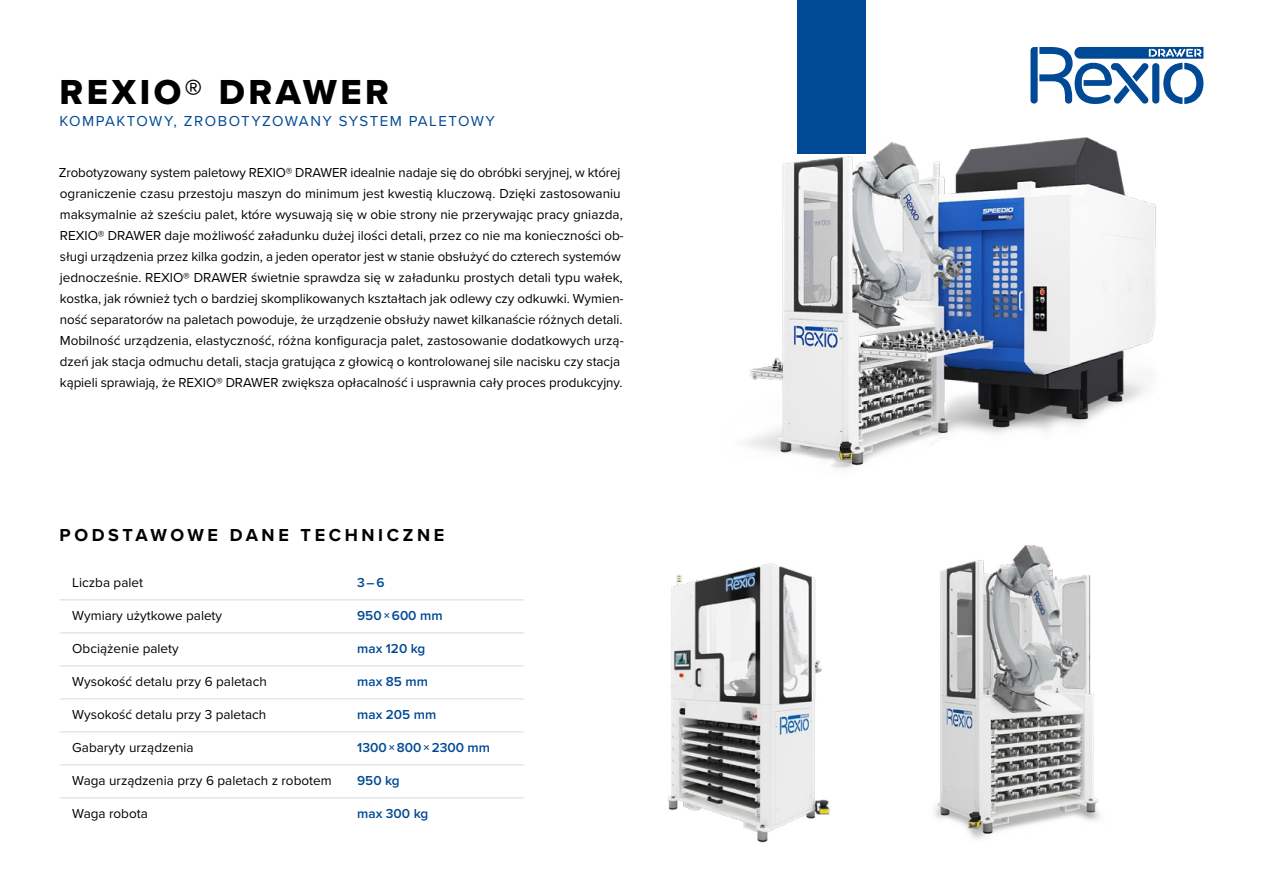
<style>
.page{position:relative;width:1263px;height:893px;background:#fff}
.page>*{position:absolute;margin:0;border:0;box-sizing:border-box;transform-origin:0 0}
.t1{font:36px "Proxima Nova Extrabld";letter-spacing:.1em;color:#000}
.t2{font:700 18px "Proxima Nova";letter-spacing:.2em;color:#000}
.t3{font:15px "Proxima Nova";letter-spacing:.1em;color:#004994}
.t4{font:13.5px/21px "Proxima Nova";color:#000}
.t5{font:600 13.5px "Proxima Nova";color:#004994}
</style>
<div class="page">
<hr style="left:60px;top:599px;width:464px;height:1px;background:#dadada">
<hr style="left:60px;top:632px;width:464px;height:1px;background:#dadada">
<hr style="left:60px;top:665px;width:464px;height:1px;background:#dadada">
<hr style="left:60px;top:698px;width:464px;height:1px;background:#dadada">
<hr style="left:60px;top:731px;width:464px;height:1px;background:#dadada">
<hr style="left:60px;top:764px;width:464px;height:1px;background:#dadada">
<hr style="left:60px;top:797px;width:464px;height:1px;background:#dadada">
<img style="left:745px;top:77px;width:459px;height:392px">
<svg style="left:1030px;top:47px;width:173px;height:57px"></svg>
<div style="left:797px;top:0;width:68px;height:154px;background:#004994"></div>
<img style="left:934px;top:545px;width:166px;height:294px">
<img style="left:667px;top:563px;width:163px;height:280px">
<h1 class="t1" style="left:60px;top:65px;width:331px">REXIO® DRAWER</h1>
<p class="t3" style="left:60px;top:110px;width:437px">KOMPAKTOWY, ZROBOTYZOWANY SYSTEM PALETOWY</p>
<p class="t4" style="left:59px;top:161px;width:566px">Zrobotyzowany system paletowy REXIO® DRAWER idealnie nadaje się do obróbki seryjnej, w której ograniczenie czasu przestoju maszyn do minimum jest kwestią kluczową. Dzięki zastosowaniu maksymalnie aż sześciu palet, które wysuwają się w obie strony nie przerywając pracy gniazda, REXIO® DRAWER daje możliwość załadunku dużej ilości detali, przez co nie ma konieczności ob&shy;sługi urządzenia przez kilka godzin, a jeden operator jest w stanie obsłużyć do czterech systemów jednocześnie. REXIO® DRAWER świetnie sprawdza się w załadunku prostych detali typu wałek, kostka, jak również tych o bardziej skomplikowanych kształtach jak odlewy czy odkuwki. Wymien&shy;ność separatorów na paletach powoduje, że urządzenie obsłuży nawet kilkanaście różnych detali.<br>Mobilność urządzenia, elastyczność, różna konfiguracja palet, zastosowanie dodatkowych urzą&shy;dzeń jak stacja odmuchu detali, stacja gratująca z głowicą o kontrolowanej sile nacisku czy stacja kąpieli sprawiają, że REXIO® DRAWER zwiększa opłacalność i usprawnia cały proces produkcyjny.</p>
<h2 class="t2" style="left:60px;top:522px;width:386px">PODSTAWOWE DANE TECHNICZNE</h2>
<p class="t4" style="left:72px;top:571px;width:72px">Liczba palet</p>
<p class="t5" style="left:357px;top:572px;width:29px">3 – 6</p>
<p class="t4" style="left:72px;top:604px;width:151px">Wymiary użytkowe palety</p>
<p class="t5" style="left:357px;top:605px;width:87px">950 × 600 mm</p>
<p class="t4" style="left:72px;top:637px;width:108px">Obciążenie palety</p>
<p class="t5" style="left:357px;top:638px;width:70px">max 120 kg</p>
<p class="t4" style="left:72px;top:670px;width:196px">Wysokość detalu przy 6 paletach</p>
<p class="t5" style="left:357px;top:671px;width:72px">max 85 mm</p>
<p class="t4" style="left:72px;top:703px;width:196px">Wysokość detalu przy 3 paletach</p>
<p class="t5" style="left:357px;top:704px;width:81px">max 205 mm</p>
<p class="t4" style="left:72px;top:736px;width:123px">Gabaryty urządzenia</p>
<p class="t5" style="left:357px;top:737px;width:134px">1300 × 800 × 2300 mm</p>
<p class="t4" style="left:72px;top:769px;width:261px">Waga urządzenia przy 6 paletach z robotem</p>
<p class="t5" style="left:357px;top:770px;width:44px">950 kg</p>
<p class="t4" style="left:72px;top:802px;width:77px">Waga robota</p>
<p class="t5" style="left:357px;top:803px;width:73px">max 300 kg</p>
</div>
